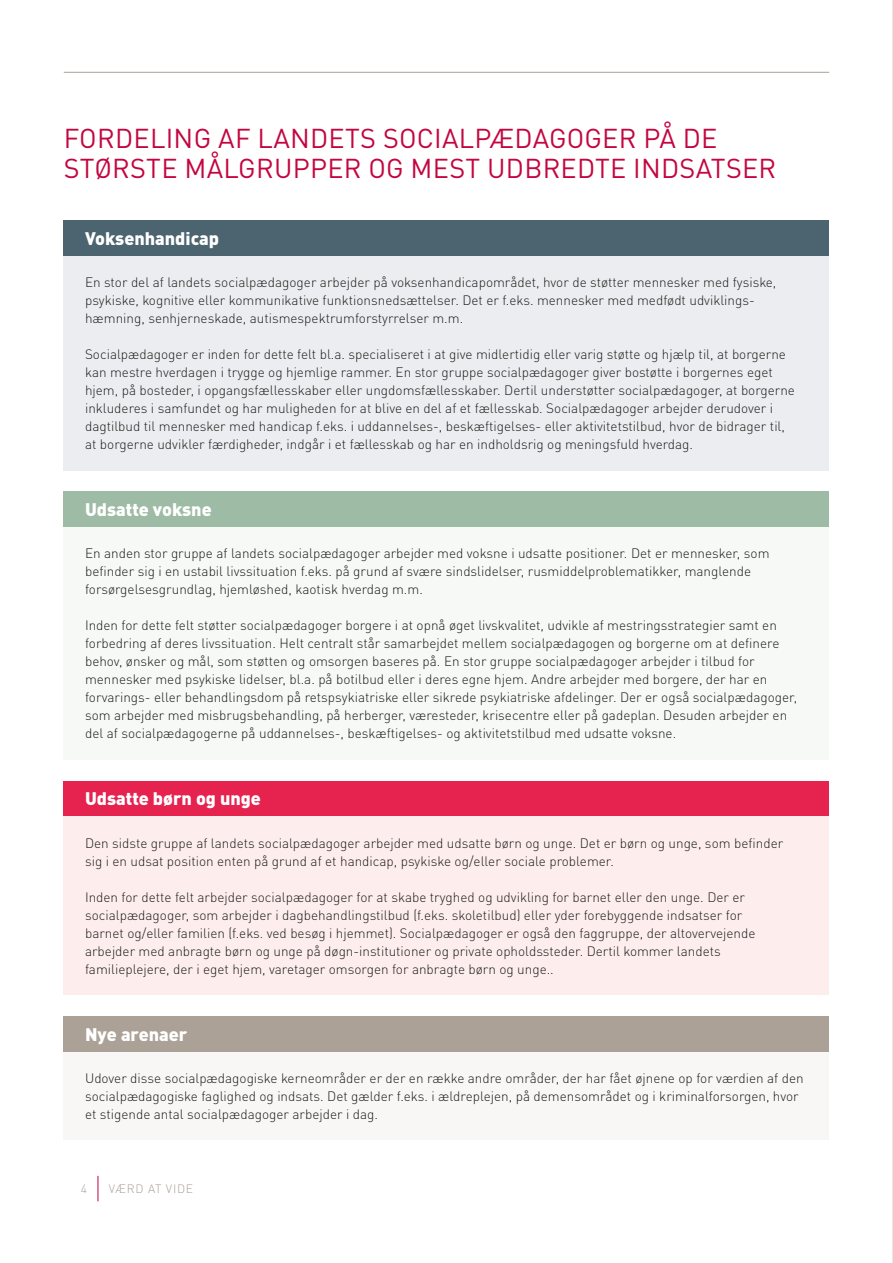
<style>
.page{position:relative;width:893px;height:1263px;background:#fff}
.page>*{position:absolute;margin:0;border:0;box-sizing:border-box;transform-origin:0 0}
.t1{font:27px/30px "DINOT";letter-spacing:.01em;color:#c40540}
.t2{font:900 18px "DINOT";color:#fff}
.t3{font:300 13.5px/18px "DINOT";color:#1d1d1b}
.t4{font:300 12px "DINOT";letter-spacing:.06em;color:#aba197}
</style>
<div class="page">
<div style="left:64px;top:256px;width:765px;height:215px;background:#ecedf0"></div>
<div style="left:64px;top:1051px;width:765px;height:89px;background:#f8f7f5"></div>
<div style="left:64px;top:1016px;width:765px;height:35px;background:#aba197"></div>
<div style="left:64px;top:781px;width:765px;height:35px;background:#e6224f"></div>
<div style="left:64px;top:492px;width:765px;height:35px;background:#9dbba5"></div>
<div style="left:64px;top:221px;width:765px;height:35px;background:#4b646f"></div>
<div style="left:64px;top:816px;width:765px;height:179px;background:#fdeeed"></div>
<div style="left:64px;top:527px;width:765px;height:233px;background:#f7f9f7"></div>
<svg style="left:892px;top:0;width:1px;height:1263px"></svg>
<hr style="left:64px;top:72px;width:765px;height:1px;background:#aba197">
<svg style="left:98px;top:1176px;width:1px;height:25px"></svg>
<h1 class="t1" style="left:64px;top:123px;width:714px">FORDELING AF LANDETS SOCIALPÆDAGOGER PÅ DE<br>STØRSTE MÅLGRUPPER OG MEST UDBREDTE INDSATSER</h1>
<h2 class="t2" style="left:85px;top:224px;width:136px">Voksenhandicap</h2>
<p class="t3" style="left:85px;top:272px;width:693px">En stor del af landets socialpædagoger arbejder på voksenhandicapområdet, hvor de støtter mennesker med fysiske, psykiske, kognitive eller kommunikative funktionsnedsættelser. Det er f.eks. mennesker med medfødt udviklings&shy;hæmning, senhjerneskade, autismespektrumforstyrrelser m.m.</p>
<p class="t3" style="left:85px;top:344px;width:711px">Socialpædagoger er inden for dette felt bl.a. specialiseret i at give midlertidig eller varig støtte og hjælp til, at borgerne kan mestre hverdagen i trygge og hjemlige rammer. En stor gruppe socialpædagoger giver bostøtte i borgernes eget hjem, på bosteder, i opgangsfællesskaber eller ungdomsfællesskaber. Dertil understøtter socialpædagoger, at borgerne inkluderes i samfundet og har muligheden for at blive en del af et fællesskab. Socialpædagoger arbejder derudover i dagtilbud til mennesker med handicap f.eks. i uddannelses-, beskæftigelses- eller aktivitetstilbud, hvor de bidrager til, at borgerne udvikler færdigheder, indgår i et fællesskab og har en indholdsrig og meningsfuld hverdag.</p>
<h2 class="t2" style="left:85px;top:495px;width:128px">Udsatte voksne</h2>
<p class="t3" style="left:85px;top:543px;width:686px">En anden stor gruppe af landets socialpædagoger arbejder med voksne i udsatte positioner. Det er mennesker, som befinder sig i en ustabil livssituation f.eks. på grund af svære sindslidelser, rusmiddelproblematikker, manglende forsørgelsesgrundlag, hjemløshed, kaotisk hverdag m.m.</p>
<p class="t3" style="left:85px;top:615px;width:714px">Inden for dette felt støtter socialpædagoger borgere i at opnå øget livskvalitet, udvikle af mestringsstrategier samt en forbedring af deres livssituation. Helt centralt står samarbejdet mellem socialpædagogen og borgerne om at definere behov, ønsker og mål, som støtten og omsorgen baseres på. En stor gruppe socialpædagoger arbejder i tilbud for mennesker med psykiske lidelser, bl.a. på botilbud eller i deres egne hjem. Andre arbejder med borgere, der har en forvarings- eller behandlingsdom på retspsykiatriske eller sikrede psykiatriske afdelinger. Der er også socialpædagoger, som arbejder med misbrugsbehandling, på herberger, væresteder, krisecentre eller på gadeplan. Desuden arbejder en del af socialpædagogerne på uddannelses-, beskæftigelses- og aktivitetstilbud med udsatte voksne.</p>
<h2 class="t2" style="left:85px;top:784px;width:177px">Udsatte børn og unge</h2>
<p class="t3" style="left:85px;top:833px;width:700px">Den sidste gruppe af landets socialpædagoger arbejder med udsatte børn og unge. Det er børn og unge, som befinder sig i en udsat position enten på grund af et handicap, psykiske og/eller sociale problemer.</p>
<p class="t3" style="left:85px;top:887px;width:672px">Inden for dette felt arbejder socialpædagoger for at skabe tryghed og udvikling for barnet eller den unge. Der er socialpædagoger, som arbejder i dagbehandlingstilbud (f.eks. skoletilbud) eller yder forebyggende indsatser for barnet og/eller familien (f.eks. ved besøg i hjemmet). Socialpædagoger er også den faggruppe, der altovervejende arbejder med anbragte børn og unge på døgn-institutioner og private opholdssteder. Dertil kommer landets familieplejere, der i eget hjem, varetager omsorgen for anbragte børn og unge..</p>
<h2 class="t2" style="left:85px;top:1019px;width:104px">Nye arenaer</h2>
<p class="t3" style="left:85px;top:1068px;width:720px">Udover disse socialpædagogiske kerneområder er der en række andre områder, der har fået øjnene op for værdien af den socialpædagogiske faglighed og indsats. Det gælder f.eks. i ældreplejen, på demensområdet og i kriminalforsorgen, hvor et stigende antal socialpædagoger arbejder i dag.</p>
<p class="t4" style="left:81px;top:1179px;width:8px">4</p>
<p class="t4" style="left:109px;top:1179px;width:86px">VÆRD AT VIDE</p>
</div>
